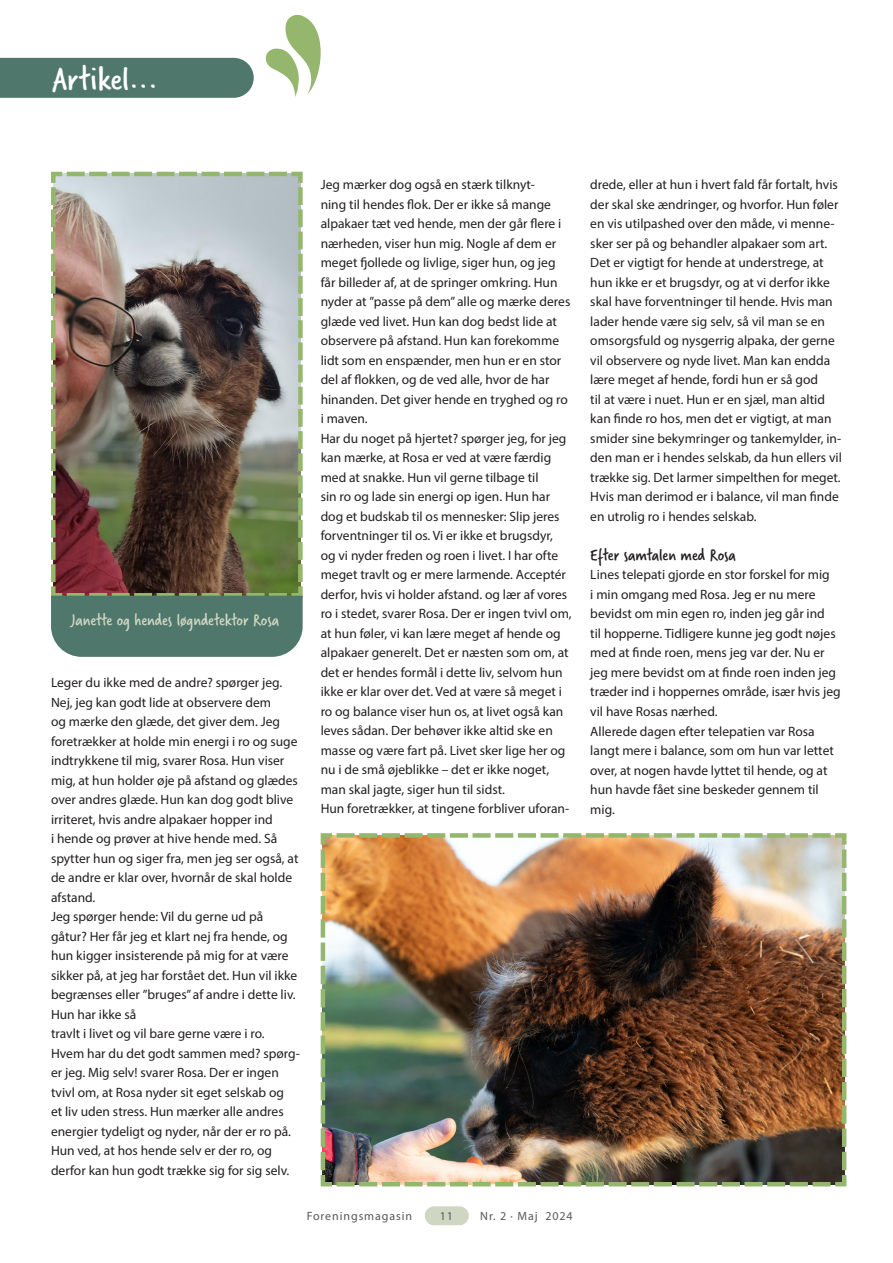
<style>
.page{position:relative;width:893px;height:1263px;background:#fff}
.page>*{position:absolute;margin:0;border:0;box-sizing:border-box;transform-origin:0 0}
.t1{font:36px "Verveine";color:#fff}
.Fototekst_SORT__Market_Pro{font:18px "Verveine";color:#cfd7c2}
.Fototekst_SORT__Market_Pro-2{font:18px "Verveine";color:#231f20}
.Fototekst_SORT__Market_Pro-3{font:13.5px/19.5px "Myriad Pro";color:#231f20}
.Brødtekst{font:13.5px/19.5px "Myriad Pro";color:#231f20}
.t2{font:12px "Myriad Pro";letter-spacing:.075em;color:#57585a}
</style>
<div class="page">
<img style="left:320px;top:833px;width:527px;height:354px">
<img style="left:51px;top:171px;width:252px;height:422px">
<svg style="left:51px;top:593px;width:252px;height:64px;background:#567c6e"></svg>
<div style="left:425px;top:1206px;width:44px;height:19px;background:#cfd7c2;border-radius:9px"></div>
<div style="left:0;top:58px;width:254px;height:40px;background:#4f776b"></div>
<svg style="left:265px;top:14px;width:56px;height:83px"></svg>
<p class="t1" style="left:53px;top:54px;width:107px">Artikel...</p>
<p class="Fototekst_SORT__Market_Pro" style="left:71px;top:607px;width:210px">Janette og hendes løgndetektor Rosa</p>
<p class="Fototekst_SORT__Market_Pro-3" style="left:51px;top:673px;width:249px">Leger du ikke med de andre? spørger jeg.<br>Nej, jeg kan godt lide at observere dem<br>og mærke den glæde, det giver dem. Jeg foretrækker at holde min energi i ro og suge indtrykkene til mig, svarer Rosa. Hun viser mig, at hun holder øje på afstand og glædes over andres glæde. Hun kan dog godt blive irriteret, hvis andre alpakaer hopper ind<br>i hende og prøver at hive hende med. Så spytter hun og siger fra, men jeg ser også, at de andre er klar over, hvornår de skal holde afstand.</p>
<p class="Fototekst_SORT__Market_Pro-3" style="left:51px;top:907px;width:248px">Jeg spørger hende: Vil du gerne ud på gåtur? Her får jeg et klart nej fra hende, og hun kigger insisterende på mig for at være sikker på, at jeg har forstået det. Hun vil ikke begrænses eller ”bruges” af andre i dette liv.<br>Hun har ikke så</p>
<p class="Fototekst_SORT__Market_Pro-3" style="left:51px;top:1024px;width:215px">travlt i livet og vil bare gerne være i ro.</p>
<p class="Fototekst_SORT__Market_Pro-3" style="left:51px;top:1043px;width:250px">Hvem har du det godt sammen med? spørg&shy;er jeg. Mig selv! svarer Rosa. Der er ingen tvivl om, at Rosa nyder sit eget selskab og<br>et liv uden stress. Hun mærker alle andres energier tydeligt og nyder, når der er ro på.<br>Hun ved, at hos hende selv er der ro, og derfor kan hun godt trække sig for sig selv.</p>
<p class="Fototekst_SORT__Market_Pro-3" style="left:321px;top:175px;width:251px">Jeg mærker dog også en stærk tilknyt-<br>ning til hendes flok. Der er ikke så mange alpakaer tæt ved hende, men der går flere i nærheden, viser hun mig. Nogle af dem er meget fjollede og livlige, siger hun, og jeg får billeder af, at de springer omkring. Hun nyder at ”passe på dem” alle og mærke deres glæde ved livet. Hun kan dog bedst lide at observere på afstand. Hun kan forekomme lidt som en enspænder, men hun er en stor del af flokken, og de ved alle, hvor de har hinanden. Det giver hende en tryghed og ro i maven.</p>
<p class="Fototekst_SORT__Market_Pro-3" style="left:321px;top:428px;width:253px">Har du noget på hjertet? spørger jeg, for jeg kan mærke, at Rosa er ved at være færdig med at snakke. Hun vil gerne tilbage til<br>sin ro og lade sin energi op igen. Hun har dog et budskab til os mennesker: Slip jeres forventninger til os. Vi er ikke et brugsdyr,<br>og vi nyder freden og roen i livet. I har ofte meget travlt og er mere larmende. Acceptér derfor, hvis vi holder afstand. og lær af vores ro i stedet, svarer Rosa. Der er ingen tvivl om, at hun føler, vi kan lære meget af hende og alpakaer generelt. Det er næsten som om, at det er hendes formål i dette liv, selvom hun ikke er klar over det. Ved at være så meget i ro og balance viser hun os, at livet også kan leves sådan. Der behøver ikke altid ske en masse og være fart på. Livet sker lige her og nu i de små øjeblikke – det er ikke noget, man skal jagte, siger hun til sidst.</p>
<p class="Fototekst_SORT__Market_Pro-3" style="left:321px;top:799px;width:250px">Hun foretrækker, at tingene forbliver uforan-</p>
<p class="t2" style="left:307px;top:1209px;width:107px">Foreningsmagasin</p>
<p class="t2" style="left:440px;top:1209px;width:15px">11</p>
<p class="t2" style="left:480px;top:1209px;width:94px">Nr. 2 · Maj 2024</p>
<p class="Fototekst_SORT__Market_Pro-3" style="left:590px;top:175px;width:253px">drede, eller at hun i hvert fald får fortalt, hvis der skal ske ændringer, og hvorfor. Hun føler en vis utilpashed over den måde, vi menne&shy;sker ser på og behandler alpakaer som art.<br>Det er vigtigt for hende at understrege, at hun ikke er et brugsdyr, og at vi derfor ikke skal have forventninger til hende. Hvis man lader hende være sig selv, så vil man se en omsorgsfuld og nysgerrig alpaka, der gerne vil observere og nyde livet. Man kan endda lære meget af hende, fordi hun er så god<br>til at være i nuet. Hun er en sjæl, man altid kan finde ro hos, men det er vigtigt, at man smider sine bekymringer og tankemylder, in&shy;den man er i hendes selskab, da hun ellers vil trække sig. Det larmer simpelthen for meget.<br>Hvis man derimod er i balance, vil man finde en utrolig ro i hendes selskab.</p>
<p class="Fototekst_SORT__Market_Pro-2" style="left:590px;top:542px;width:147px">Efter samtalen med Rosa</p>
<p class="Fototekst_SORT__Market_Pro-3" style="left:590px;top:565px;width:252px">Lines telepati gjorde en stor forskel for mig<br>i min omgang med Rosa. Jeg er nu mere bevidst om min egen ro, inden jeg går ind<br>til hopperne. Tidligere kunne jeg godt nøjes med at finde roen, mens jeg var der. Nu er jeg mere bevidst om at finde roen inden jeg træder ind i hoppernes område, især hvis jeg vil have Rosas nærhed.</p>
<p class="Brødtekst" style="left:590px;top:721px;width:245px">Allerede dagen efter telepatien var Rosa langt mere i balance, som om hun var lettet over, at nogen havde lyttet til hende, og at hun havde fået sine beskeder gennem til mig.</p>
</div>
